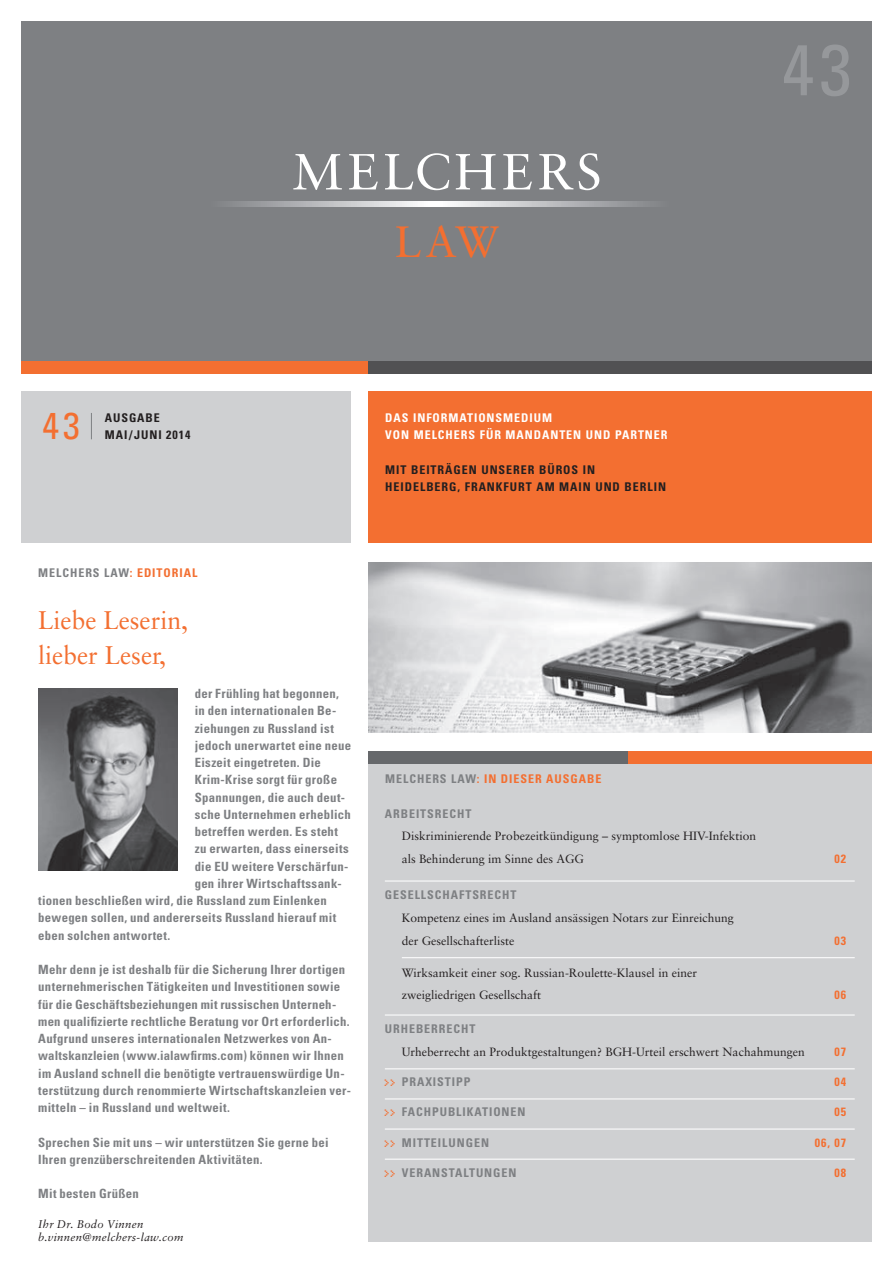
<style>
.page{position:relative;width:893px;height:1263px;background:#fff}
.page>*{position:absolute;margin:0;border:0;box-sizing:border-box;transform-origin:0 0}
.t1{font:condensed 72px "Univers";color:#96989b}
.t2{font:50.85px "Sabon";letter-spacing:.09em;color:#fff}
.t3{font:43.8px "Sabon";color:#f36f31}
.t4{font:condensed 37.5px "Univers";color:#f36f31}
.t5{font:25.5px/34.5px "Sabon";color:#f36f31}
.t6{font:700 condensed 12.75px/17.2px "Univers";letter-spacing:.02em;color:#7e8083}
.t7{font:12px/23px "Sabon";color:#231f20}
.t8{font:700 condensed 12px "Univers";letter-spacing:.08em;color:#7e8083}
.t9{font:700 condensed 12px/17.2px "Univers";letter-spacing:.08em;color:#231f20}
.t10{font:700 condensed 12px/17.2px "Univers";letter-spacing:.08em;color:#fff}
.t11{font:700 condensed 12px "Univers";letter-spacing:.08em;color:#f36f31}
.t12{font:italic 11.25px/12.8px "Sabon";letter-spacing:.025em;color:#231f20}
.s1{color:#7e8083}
.s2{font-family:"Eboy EXT Alpha";font-weight:400;font-stretch:normal;font-size:10.5px;color:#f36f31}
</style>
<div class="page">
<div style="left:21px;top:21px;width:851px;height:353px;background:#7e8083"></div>
<div style="left:368px;top:391px;width:504px;height:152px;background:#f36f31"></div>
<div style="left:21px;top:391px;width:330px;height:152px;background:#cfd0d2"></div>
<svg style="left:230px;top:202px;width:420px;height:4px;background:#c3c4c6"></svg>
<svg style="left:91px;top:413px;width:1px;height:26px"></svg>
<div style="left:368px;top:751px;width:504px;height:491px;background:#cfd0d2"></div>
<hr style="left:385px;top:880px;width:470px;height:1px;background:#fff">
<hr style="left:402px;top:957px;width:453px;height:1px;background:#fff">
<hr style="left:385px;top:1014px;width:470px;height:1px;background:#fff">
<hr style="left:385px;top:1068px;width:470px;height:1px;background:#fff">
<hr style="left:385px;top:1098px;width:470px;height:1px;background:#fff">
<hr style="left:385px;top:1128px;width:470px;height:1px;background:#fff">
<hr style="left:385px;top:1158px;width:470px;height:2px;background:#fff">
<div style="left:21px;top:361px;width:347px;height:13px;background:#f36f31"></div>
<div style="left:368px;top:361px;width:504px;height:13px;background:#515153"></div>
<div style="left:368px;top:751px;width:260px;height:13px;background:#66686b"></div>
<div style="left:628px;top:751px;width:244px;height:13px;background:#f36f31"></div>
<img style="left:368px;top:562px;width:504px;height:171px">
<img style="left:38px;top:688px;width:140px;height:183px">
<h3 class="t4" style="left:43px;top:402px;width:39px">43</h3>
<p class="t9" style="left:105px;top:409px;width:87px">ausgabe<br>Mai/Juni 2014</p>
<h2 class="t2" style="left:292px;top:141px;width:311px">MELCHERS</h2>
<h3 class="t3" style="left:395px;top:216px;width:106px">Law</h3>
<p class="t10" style="left:385px;top:409px;width:168px">das informationsmedium von MELCHERS</p>
<p class="t10" style="left:480px;top:426px;width:189px">für mandanten und partner</p>
<p class="t9" style="left:385px;top:461px;width:282px">Mit beiträgen unserer Büros in<br>Heidelberg, Frankfurt am main und Berlin</p>
<h1 class="t1" style="left:782px;top:24px;width:71px">43</h1>
<p class="t8" style="left:38px;top:565px;width:48px">MELCHERS</p>
<p class="t11" style="left:104px;top:565px;width:93px"><span class="s1">Law</span>: editorial</p>
<h3 class="t5" style="left:38px;top:603px;width:151px">Liebe Leserin, lieber Leser,</h3>
<p class="t6" style="left:195px;top:685px;width:146px">der Frühling hat begonnen,</p>
<p class="t6" style="left:195px;top:702px;width:143px">in den internationalen Be-</p>
<p class="t6" style="left:195px;top:719px;width:141px">ziehungen zu Russland ist</p>
<p class="t6" style="left:195px;top:737px;width:158px">jedoch unerwartet eine neue</p>
<p class="t6" style="left:195px;top:754px;width:128px">Eiszeit eingetreten. Die</p>
<p class="t6" style="left:195px;top:771px;width:144px">Krim-Krise sorgt für große</p>
<p class="t6" style="left:195px;top:788px;width:152px">Spannungen, die auch deut-</p>
<p class="t6" style="left:195px;top:806px;width:158px">sche Unternehmen erheblich</p>
<p class="t6" style="left:195px;top:823px;width:145px">betreffen werden. Es steht</p>
<p class="t6" style="left:195px;top:840px;width:156px">zu erwarten, dass einerseits</p>
<p class="t6" style="left:195px;top:857px;width:154px">die EU weitere Verschärfun-</p>
<p class="t6" style="left:195px;top:875px;width:147px">gen ihrer Wirtschaftssank-</p>
<p class="t6" style="left:38px;top:892px;width:290px">tionen beschließen wird, die Russland zum Einlenken</p>
<p class="t6" style="left:38px;top:909px;width:300px">bewegen sollen, und andererseits Russland hierauf mit</p>
<p class="t6" style="left:38px;top:926px;width:134px">eben solchen antwortet.</p>
<p class="t6" style="left:38px;top:961px;width:314px">Mehr denn je ist deshalb für die Sicherung Ihrer dortigen unternehmerischen Tätigkeiten und Investitionen sowie für die Geschäftsbeziehungen mit russischen Unterneh&shy;men qualifizierte rechtliche Beratung vor Ort erforderlich.<br>Aufgrund unseres internationalen Netzwerkes von An&shy;waltskanzleien (www.ialawfirms.com) können wir Ihnen im Ausland schnell die benötigte vertrauenswürdige Un&shy;terstützung durch renommierte Wirtschaftskanzleien ver&shy;mitteln – in Russland und weltweit.</p>
<p class="t6" style="left:38px;top:1133px;width:292px">Sprechen Sie mit uns – wir unterstützen Sie gerne bei -I hren grenzüberschreitenden Aktivitäten.</p>
<p class="t6" style="left:38px;top:1185px;width:102px">Mit besten Grüßen</p>
<p class="t12" style="left:38px;top:1218px;width:147px">Ihr Dr. Bodo Vinnen b.vinnen@melchers-law.com</p>
<p class="t8" style="left:385px;top:771px;width:48px">MELCHERS</p>
<p class="t11" style="left:451px;top:771px;width:152px"><span class="s1">LAW</span>: In dieser Ausgabe</p>
<p class="t8" style="left:385px;top:806px;width:9px">ARBEITSRE</p>
<p class="t8" style="left:449px;top:806px;width:23px">CHT</p>
<p class="t7" style="left:402px;top:825px;width:356px">Diskriminierende Probezeitkündigung – symptomlose HIV-Infektion als Behinderung im Sinne des AGG</p>
<p class="t8" style="left:385px;top:887px;width:8px">GESE</p>
<p class="t8" style="left:415px;top:887px;width:45px">LLSCHAFTSRE</p>
<p class="t8" style="left:495px;top:887px;width:23px">CHT</p>
<p class="t7" style="left:402px;top:906px;width:334px">Kompetenz eines im Ausland ansässigen Notars zur Einreichung der Gesellschafterliste</p>
<p class="t7" style="left:402px;top:961px;width:297px;line-height:22.2px">Wirksamkeit einer sog. Russian-Roulette-Klausel in einer zweigliedrigen Gesellschaft</p>
<p class="t11" style="left:835px;top:852px;width:13px">02</p>
<p class="t11" style="left:835px;top:933px;width:13px">03</p>
<p class="t11" style="left:835px;top:987px;width:13px">06</p>
<p class="t8" style="left:385px;top:1021px;width:92px">UrheberRECHT</p>
<p class="t7" style="left:402px;top:1040px;width:405px">Urheberrecht an Produktgestaltungen? BGH-Urteil erschwert Nachahmungen</p>
<p class="t11" style="left:835px;top:1045px;width:13px">07</p>
<p class="t8" style="left:385px;top:1075px;width:87px"><span class="s2">&gt;&gt;</span> Praxistipp</p>
<p class="t11" style="left:835px;top:1075px;width:13px">04</p>
<p class="t8" style="left:385px;top:1105px;width:142px"><span class="s2">&gt;&gt;</span> Fachpublikationen</p>
<p class="t11" style="left:835px;top:1105px;width:13px">05</p>
<p class="t8" style="left:385px;top:1135px;width:106px"><span class="s2">&gt;&gt;</span> Mitteilungen</p>
<p class="t11" style="left:815px;top:1135px;width:33px">06, 07</p>
<p class="t8" style="left:385px;top:1165px;width:133px"><span class="s2">&gt;&gt;</span> Veranstaltungen</p>
<p class="t11" style="left:835px;top:1165px;width:13px">08</p>
</div>
